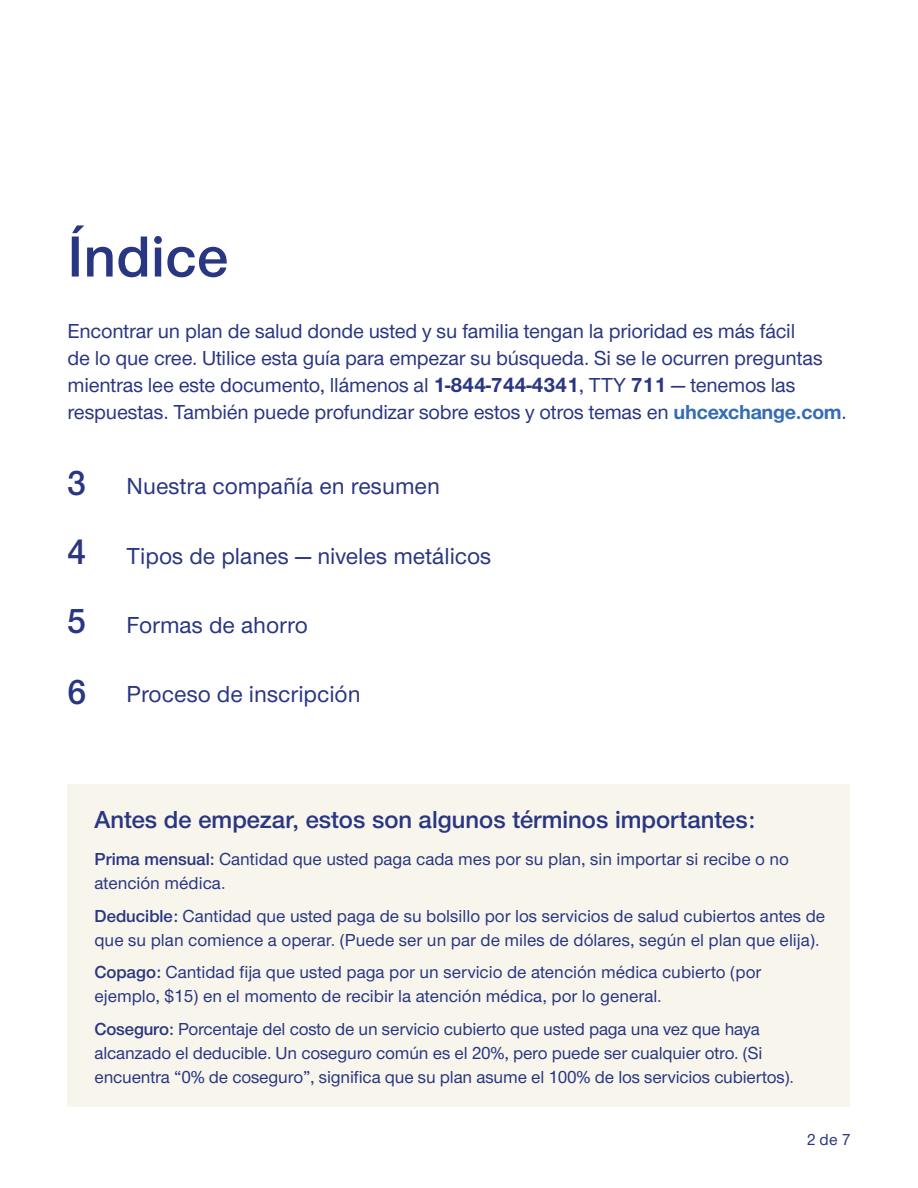
<style>
.page{position:relative;width:918px;height:1188px;background:#fff}
.page>*{position:absolute;margin:0;border:0;box-sizing:border-box;transform-origin:0 0}
.t1{font:600 60px "UHC Sans";letter-spacing:.01em;color:#293682}
.t2{font:600 25.5px "UHC Sans";color:#293682}
.t3{font:500 24px "UHC Sans";color:#293682}
.t4{font:500 21px/27px "UHC Sans";letter-spacing:-.01em;color:#293682}
.t5{font:500 18px/24px "UHC Sans";color:#293682}
.t6{font:500 16.5px "UHC Sans";color:#293682}
.s1{font-weight:700}
.s2{font-weight:700;color:#346db6}
.s3{font-weight:600;font-size:36px}
.s4{font-weight:600}
</style>
<div class="page">
<div style="left:68px;top:784px;width:782px;height:323px;background:#f8f5ec"></div>
<h2 class="t1" style="left:68px;top:217px;width:162px">Índice</h2>
<p class="t4" style="left:68px;top:317px;width:781px">Encontrar un plan de salud donde usted y su familia tengan la prioridad es más fácil<br>de lo que cree. Utilice esta guía para empezar su búsqueda. Si se le ocurren preguntas mientras lee este documento, llámenos al <span class="s1">1-844-744-4341</span>, TTY <span class="s1">711</span> — tenemos las respuestas. También puede profundizar sobre estos y otros temas en <span class="s2">uhcexchange.com</span>.</p>
<p class="t3" style="left:68px;top:470px;width:374px"><span class="s3">3</span> Nuestra compañía en resumen</p>
<p class="t3" style="left:68px;top:540px;width:425px"><span class="s3">4</span> Tipos de planes — niveles metálicos</p>
<p class="t3" style="left:68px;top:609px;width:242px"><span class="s3">5</span> Formas de ahorro</p>
<p class="t3" style="left:68px;top:678px;width:295px"><span class="s3">6</span> Proceso de inscripción</p>
<h3 class="t2" style="left:94px;top:803px;width:662px">Antes de empezar, estos son algunos términos importantes:</h3>
<p class="t5" style="left:94px;top:846px;width:696px"><span class="s4">Prima mensual:</span> Cantidad que usted paga cada mes por su plan, sin importar si recibe o no atención médica.</p>
<p class="t5" style="left:94px;top:903px;width:732px"><span class="s4">Deducible:</span> Cantidad que usted paga de su bolsillo por los servicios de salud cubiertos antes de que su plan comience a operar. (Puede ser un par de miles de dólares, según el plan que elija).</p>
<p class="t5" style="left:94px;top:960px;width:668px"><span class="s4">Copago:</span> Cantidad fija que usted paga por un servicio de atención médica cubierto (por ejemplo, $15) en el momento de recibir la atención médica, por lo general.</p>
<p class="t5" style="left:94px;top:1016px;width:701px"><span class="s4">Coseguro:</span> Porcentaje del costo de un servicio cubierto que usted paga una vez que haya alcanzado el deducible. Un coseguro común es el 20%, pero puede ser cualquier otro. (Si encuentra “0% de coseguro”, significa que su plan asume el 100% de los servicios cubiertos).</p>
<p class="t6" style="left:807px;top:1129px;width:45px">2 de 7</p>
</div>
